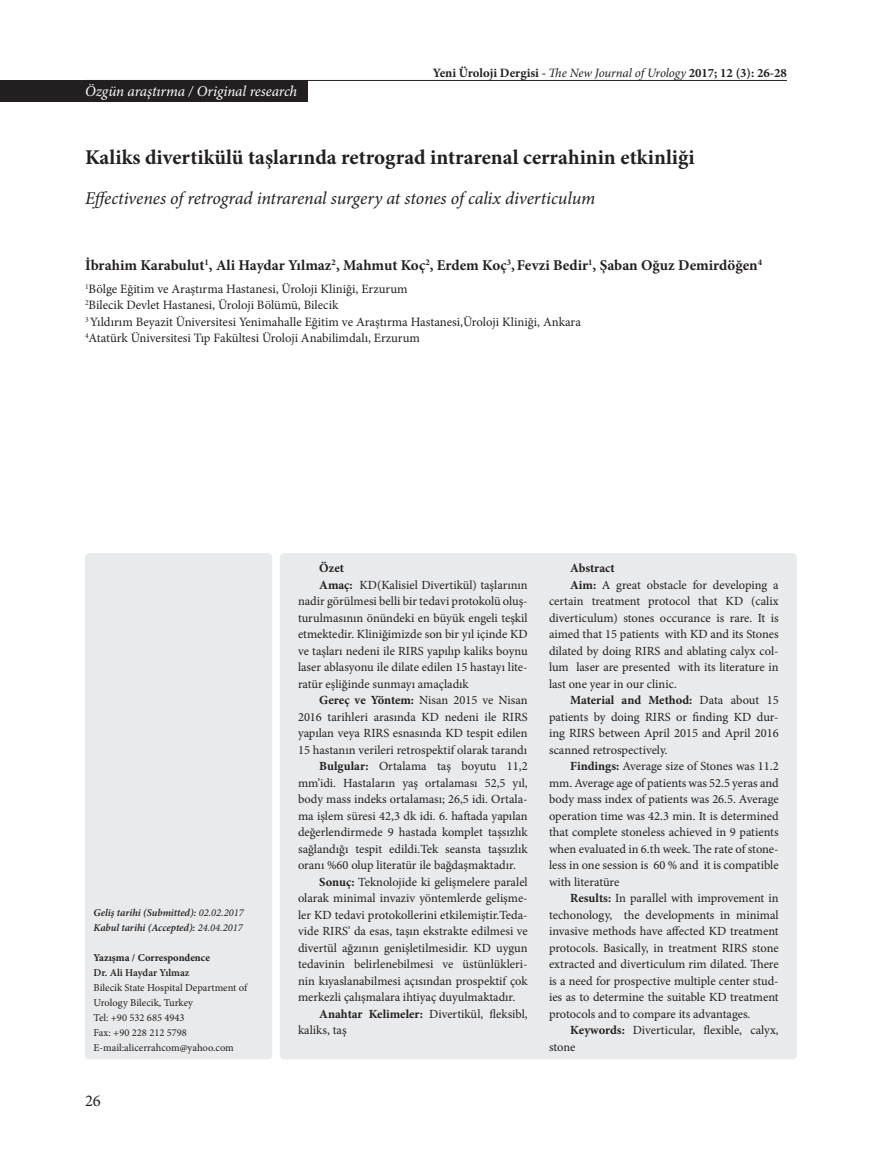
<style>
.page{position:relative;width:872px;height:1170px;background:#fff}
.page>*{position:absolute;margin:0;border:0;box-sizing:border-box;transform-origin:0 0}
.t1{font:700 21px "Minion Pro";color:#231f20}
.t2{font:italic 18px "Minion Pro";letter-spacing:-.01em;color:#231f20}
.t3{font:16.5px "Minion Pro";color:#231f20}
.t4{font:700 15px "Minion Pro";color:#231f20}
.t5{font:italic 15px "Minion Pro";letter-spacing:-.01em;color:#fff}
.t6{font:12.75px/16.5px "Minion Pro";color:#231f20}
.t7{font:700 12.75px "Minion Pro";color:#231f20}
.t8{font:12.45px "Minion Pro";color:#231f20}
.t9{font:700 12.45px "Minion Pro";color:#231f20}
.t10{font:10.5px/15px "Minion Pro";color:#231f20}
.t11{font:italic 600 10.5px/15px "Minion Pro";letter-spacing:-.01em;color:#231f20}
.t12{font:700 10.5px "Minion Pro";color:#231f20}
.t13{font:600 10.5px "Minion Pro";color:#231f20}
.s1{font-weight:400;font-style:italic}
.s2{font-weight:400}
.s3{font-weight:700}
</style>
<div class="page">
<hr style="left:85px;top:80px;width:702px;height:1px;background:#231f20">
<div style="left:280px;top:553px;width:517px;height:506px;background:#e9eaeb;border-radius:4px"></div>
<div style="left:85px;top:553px;width:187px;height:506px;background:#e9eaeb;border-radius:4px"></div>
<div style="left:0;top:80px;width:308px;height:21px;background:#231f20"></div>
<p class="t5" style="left:85px;top:81px;width:214px">Özgün araştırma / Original research</p>
<p class="t7" style="left:433px;top:63px;width:356px">Yeni Üroloji Dergisi - <span class="s1">The New Journal of Urology</span> 2017; 12 (3): 26-28</p>
<h1 class="t1" style="left:85px;top:143px;width:611px">Kaliks divertikülü taşlarında retrograd intrarenal cerrahinin etkinliği</h1>
<h2 class="t2" style="left:85px;top:186px;width:511px">Effectivenes of retrograd intrarenal surgery at stones of calix diverticulum</h2>
<p class="t4" style="left:85px;top:255px;width:678px">İbrahim Karabulut<sup>1</sup>, Ali Haydar Yılmaz<sup>2</sup>, Mahmut Koç<sup>2</sup>, Erdem Koç<sup>3</sup>,Fevzi Bedir<sup>1</sup>, Şaban Oğuz Demirdöğen<sup>4</sup></p>
<p class="t6" style="left:85px;top:281px;width:497px"><sup>1</sup>Bölge Eğitim ve Araştırma Hastanesi, Üroloji Kliniği, Erzurum<br><sup>2</sup>Bilecik Devlet Hastanesi, Üroloji Bölümü, Bilecik<br><sup>3</sup> Yıldırım Beyazit Üniversitesi Yenimahalle Eğitim ve Araştırma Hastanesi,Üroloji Kliniği, Ankara <sup>4</sup>Atatürk Üniversitesi Tıp Fakültesi Üroloji Anabilimdalı, Erzurum</p>
<p class="t11" style="left:94px;top:904px;width:152px">Geliş tarihi (Submitted): <span class="s2">02.02.2017<br></span>Kabul tarihi (Accepted): <span class="s2">24.04.2017</span></p>
<p class="t12" style="left:94px;top:949px;width:118px">Yazışma / Correspondence</p>
<p class="t13" style="left:94px;top:965px;width:97px">Dr. Ali Haydar Yılmaz</p>
<p class="t10" style="left:94px;top:979px;width:155px">Bilecik State Hospital Department of<br>Urology Bilecik, Turkey<br>Tel: +90 532 685 4943<br>Fax: +90 228 212 5798<br>E-mail:alicerrahcom@yahoo.com</p>
<h3 class="t3" style="left:85px;top:1089px;width:17px">26</h3>
<p class="t9" style="left:319px;top:559px;width:26px">Özet</p>
<p class="t8" style="left:319px;top:576px;width:210px"><span class="s3">Amaç:</span> KD(Kalisiel Divertikül) taşlarının</p>
<p class="t8" style="left:298px;top:592px;width:231px">nadir görülmesi belli bir tedavi protokolü oluş-</p>
<p class="t8" style="left:298px;top:609px;width:231px">turulmasının önündeki en büyük engeli teşkil</p>
<p class="t8" style="left:298px;top:625px;width:231px">etmektedir. Kliniğimizde son bir yıl içinde KD</p>
<p class="t8" style="left:298px;top:642px;width:231px">ve taşları nedeni ile RIRS yapılıp kaliks boynu</p>
<p class="t8" style="left:298px;top:658px;width:231px">laser ablasyonu ile dilate edilen 15 hastayı lite-</p>
<p class="t8" style="left:298px;top:675px;width:172px">ratür eşliğinde sunmayı amaçladık</p>
<p class="t8" style="left:319px;top:691px;width:210px"><span class="s3">Gereç ve Yöntem:</span> Nisan 2015 ve Nisan</p>
<p class="t8" style="left:298px;top:708px;width:231px">2016 tarihleri arasında KD nedeni ile RIRS</p>
<p class="t8" style="left:298px;top:724px;width:231px">yapılan veya RIRS esnasında KD tespit edilen</p>
<p class="t8" style="left:298px;top:741px;width:231px">15 hastanın verileri retrospektif olarak tarandı</p>
<p class="t8" style="left:319px;top:757px;width:210px"><span class="s3">Bulgular:</span> Ortalama taş boyutu 11,2</p>
<p class="t8" style="left:298px;top:774px;width:231px">mm’idi. Hastaların yaş ortalaması 52,5 yıl,</p>
<p class="t8" style="left:298px;top:790px;width:231px">body mass indeks ortalaması; 26,5 idi. Ortala-</p>
<p class="t8" style="left:298px;top:807px;width:231px">ma işlem süresi 42,3 dk idi. 6. haftada yapılan</p>
<p class="t8" style="left:298px;top:823px;width:231px">değerlendirmede 9 hastada komplet taşsızlık</p>
<p class="t8" style="left:298px;top:840px;width:231px">sağlandığı tespit edildi.Tek seansta taşsızlık</p>
<p class="t8" style="left:298px;top:856px;width:219px">oranı %60 olup literatür ile bağdaşmaktadır.</p>
<p class="t8" style="left:319px;top:873px;width:210px"><span class="s3">Sonuç:</span> Teknolojide ki gelişmelere paralel</p>
<p class="t8" style="left:298px;top:889px;width:231px">olarak minimal invaziv yöntemlerde gelişme-</p>
<p class="t8" style="left:298px;top:906px;width:231px">ler KD tedavi protokollerini etkilemiştir.Teda-</p>
<p class="t8" style="left:298px;top:922px;width:231px">vide RIRS’ da esas, taşın ekstrakte edilmesi ve</p>
<p class="t8" style="left:298px;top:939px;width:231px">divertül ağzının genişletilmesidir. KD uygun</p>
<p class="t8" style="left:298px;top:955px;width:231px">tedavinin belirlenebilmesi ve üstünlükleri-</p>
<p class="t8" style="left:298px;top:972px;width:231px">nin kıyaslanabilmesi açısından prospektif çok</p>
<p class="t8" style="left:298px;top:988px;width:219px">merkezli çalışmalara ihtiyaç duyulmaktadır.</p>
<p class="t8" style="left:319px;top:1005px;width:210px"><span class="s3">Anahtar Kelimeler:</span> Divertikül, fleksibl,</p>
<p class="t8" style="left:298px;top:1021px;width:50px">kaliks, taş</p>
<p class="t9" style="left:570px;top:559px;width:46px">Abstract</p>
<p class="t8" style="left:570px;top:576px;width:210px"><span class="s3">Aim:</span> A great obstacle for developing a</p>
<p class="t8" style="left:549px;top:592px;width:231px">certain treatment protocol that KD (calix</p>
<p class="t8" style="left:549px;top:609px;width:231px">diverticulum) stones occurance is rare. It is</p>
<p class="t8" style="left:549px;top:625px;width:231px">aimed that 15 patients with KD and its Stones</p>
<p class="t8" style="left:549px;top:642px;width:231px">dilated by doing RIRS and ablating calyx col-</p>
<p class="t8" style="left:549px;top:658px;width:231px">lum laser are presented with its literature in</p>
<p class="t8" style="left:549px;top:675px;width:129px">last one year in our clinic.</p>
<p class="t9" style="left:570px;top:691px;width:210px">Material and Method: <span class="s2">Data about 15</span></p>
<p class="t8" style="left:549px;top:708px;width:231px">patients by doing RIRS or finding KD dur-</p>
<p class="t8" style="left:549px;top:724px;width:231px">ing RIRS between April 2015 and April 2016</p>
<p class="t8" style="left:549px;top:741px;width:120px">scanned retrospectively.</p>
<p class="t8" style="left:570px;top:757px;width:210px"><span class="s3">Findings:</span> Average size of Stones was 11.2</p>
<p class="t8" style="left:549px;top:774px;width:231px">mm. Average age of patients was 52.5 yeras and</p>
<p class="t8" style="left:549px;top:790px;width:231px">body mass index of patients was 26.5. Average</p>
<p class="t8" style="left:549px;top:807px;width:231px">operation time was 42.3 min. It is determined</p>
<p class="t8" style="left:549px;top:823px;width:231px">that complete stoneless achieved in 9 patients</p>
<p class="t8" style="left:549px;top:840px;width:231px">when evaluated in 6.th week. The rate of stone-</p>
<p class="t8" style="left:549px;top:856px;width:231px">less in one session is 60 % and it is compatible</p>
<p class="t8" style="left:549px;top:873px;width:72px">with literatüre</p>
<p class="t8" style="left:570px;top:889px;width:210px"><span class="s3">Results:</span> In parallel with improvement in</p>
<p class="t8" style="left:549px;top:906px;width:231px">techonology, the developments in minimal</p>
<p class="t8" style="left:549px;top:922px;width:231px">invasive methods have affected KD treatment</p>
<p class="t8" style="left:549px;top:939px;width:231px">protocols. Basically, in treatment RIRS stone</p>
<p class="t8" style="left:549px;top:955px;width:231px">extracted and diverticulum rim dilated. There</p>
<p class="t8" style="left:549px;top:972px;width:231px">is a need for prospective multiple center stud-</p>
<p class="t8" style="left:549px;top:988px;width:231px">ies as to determine the suitable KD treatment</p>
<p class="t8" style="left:549px;top:1005px;width:203px">protocols and to compare its advantages.</p>
<p class="t8" style="left:570px;top:1021px;width:210px"><span class="s3">Keywords:</span> Diverticular, flexible, calyx,</p>
<p class="t8" style="left:549px;top:1038px;width:28px">stone</p>
</div>
